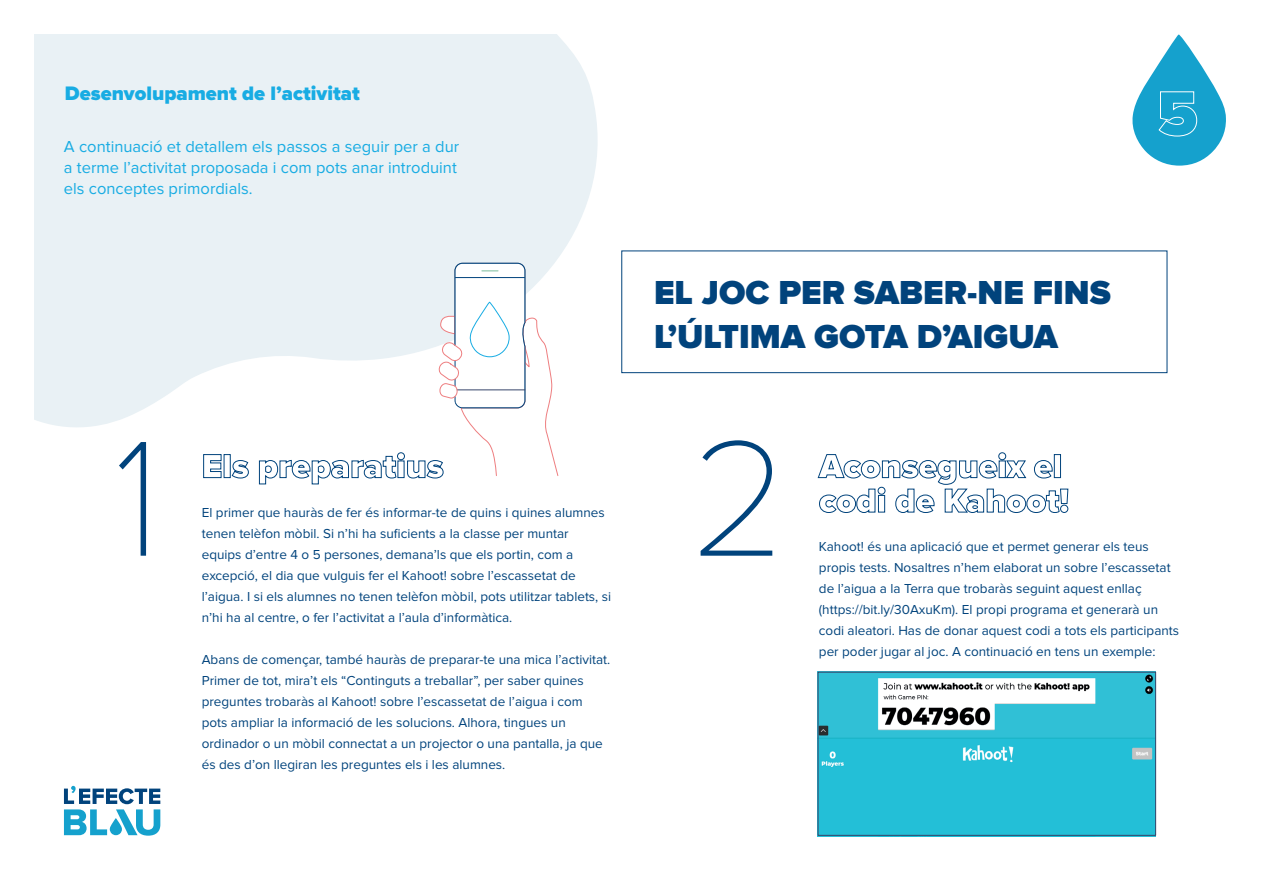
<style>
.page{position:relative;width:1263px;height:893px;background:#fff}
.page>*{position:absolute;margin:0;border:0;box-sizing:border-box;transform-origin:0 0}
.t1{font:100 170.4px "Proxima Nova T";color:#01437c}
.t2{font:900 34.5px/43.5px "Proxima Nova";color:#01437c}
.t3{font:900 20.25px "Proxima Nova";color:#18ace3}
.t4{font:16.5px/21px "Proxima Nova";color:#18ace3}
.t5{font:13.5px/21px "Proxima Nova";color:#01437c}
</style>
<div class="page">
<svg style="left:34px;top:34px;width:564px;height:393px;background:#eaf2f5"></svg>
<svg style="left:1132px;top:34px;width:94px;height:132px"></svg>
<svg style="left:64px;top:786px;width:96px;height:50px"></svg>
<div style="left:621px;top:251px;width:546px;height:122px;background:#fff;border:1px solid #01437c"></div>
<svg style="left:203px;top:454px;width:19px;height:24px"></svg>
<div style="left:224px;top:454px;width:7px;height:24px;border:1px solid #01437c"></div>
<svg style="left:231px;top:460px;width:18px;height:19px"></svg>
<svg style="left:817px;top:452px;width:252px;height:61px"></svg>
<img style="left:817px;top:671px;width:339px;height:165px">
<svg style="left:259px;top:263px;width:300px;height:222px"></svg>
<div style="left:818px;top:672px;width:338px;height:164px;border:1px solid #37456a"></div>
<h3 class="t3" style="left:65px;top:84px;width:297px">Desenvolupament de l’activitat</h3>
<p class="t4" style="left:64px;top:136px;width:397px">A continuació et detallem els passos a seguir per a dur a terme l’activitat proposada i com pots anar introduint els conceptes primordials.</p>
<h2 class="t2" style="left:654px;top:273px;width:458px">EL JOC PER SABER-NE FINS<br>L’ÚLTIMA GOTA D’AIGUA</h2>
<h1 class="t1" style="left:114px;top:401px;width:49px">1</h1>
<h1 class="t1" style="left:690px;top:401px;width:100px">2</h1>
<p class="t5" style="left:202px;top:503px;width:411px">El primer que hauràs de fer és informar-te de quins i quines alumnes tenen telèfon mòbil. Si n’hi ha suficients a la classe per muntar equips d’entre 4 o 5 persones, demana’ls que els portin, com a excepció, el dia que vulguis fer el Kahoot! sobre l’escassetat de l’aigua. I si els alumnes no tenen telèfon mòbil, pots utilitzar tablets, si n’hi ha al centre, o fer l’activitat a l’aula d’informàtica.</p>
<p class="t5" style="left:202px;top:650px;width:410px">Abans de començar, també hauràs de preparar-te una mica l’activitat.<br>Primer de tot, mira’t els “Continguts a treballar”, per saber quines preguntes trobaràs al Kahoot! sobre l’escassetat de l’aigua i com pots ampliar la informació de les solucions. Alhora, tingues un ordinador o un mòbil connectat a un projector o una pantalla, ja que és des d’on llegiran les preguntes els i les alumnes.</p>
<p class="t5" style="left:819px;top:537px;width:362px">Kahoot! és una aplicació que et permet generar els teus propis tests. Nosaltres n’hem elaborat un sobre l’escassetat de l’aigua a la Terra que trobaràs seguint aquest enllaç (https://bit.ly/30AxuKm). El propi programa et generarà un codi aleatori. Has de donar aquest codi a tots els participants per poder jugar al joc. A continuació en tens un exemple:</p>
</div>
